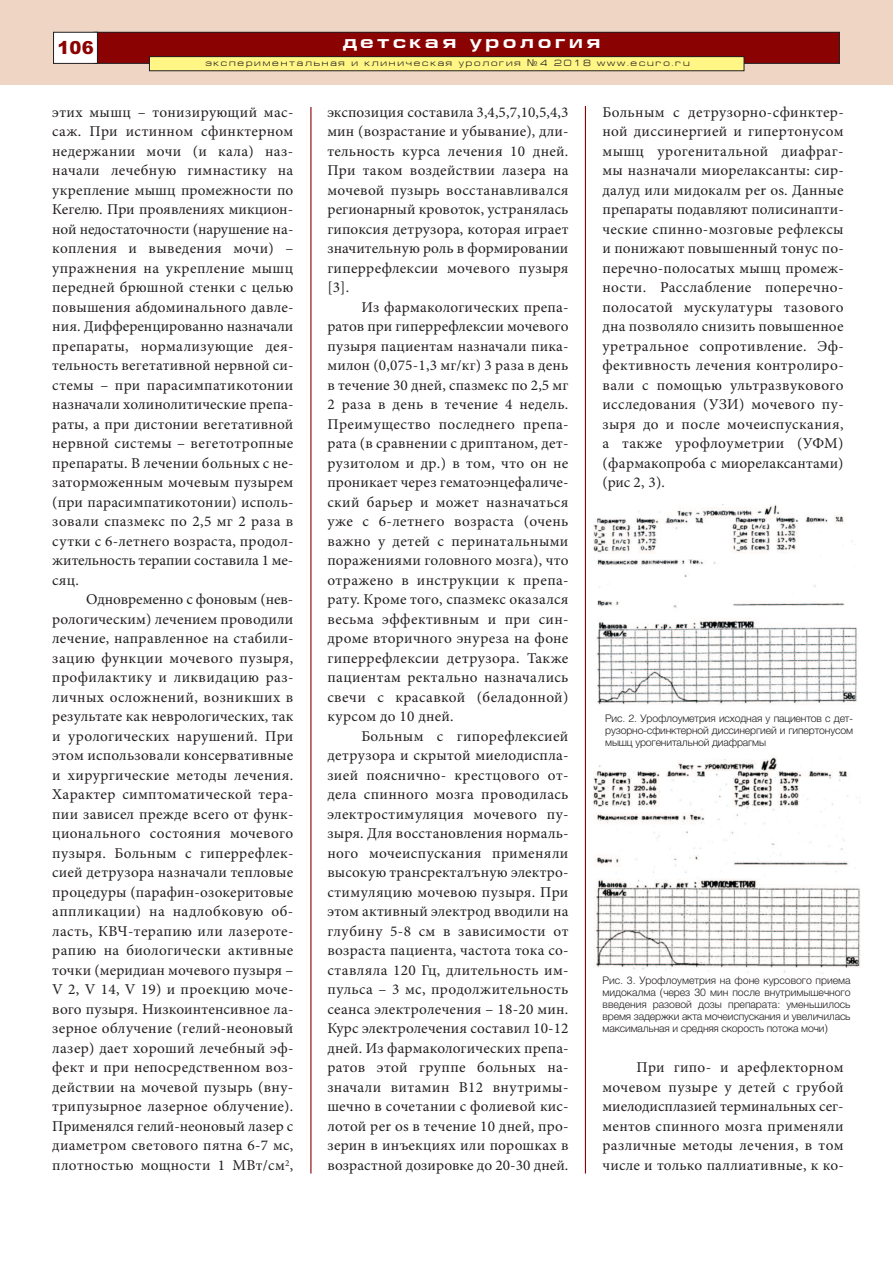
<style>
.page{position:relative;width:893px;height:1263px;background:#fff}
.page>*{position:absolute;margin:0;border:0;box-sizing:border-box;transform-origin:0 0}
.t1{font:700 18px "Europe Ext";letter-spacing:.2em;color:#fff}
.t2{font:900 18px "Arial";color:#8b0202}
.t3{font:15px/19.5px "Minion Pro";letter-spacing:.015em;color:#231f20;text-align:justify}
.t4{font:300 10.5px/12px "Helvetica";letter-spacing:-.015em;color:#231f20;text-align:justify}
.t5{font:9px "Europe Ext Normal";letter-spacing:.2em;color:#231f20}
.s1{font-family:"Europe"}
</style>
<div class="page">
<hr style="left:310px;top:107px;width:1px;height:1066px;background:#8b0202">
<hr style="left:585px;top:106px;width:1px;height:1067px;background:#8b0202">
<div style="left:0;top:0;width:893px;height:85px;background:#eed5c4"></div>
<div style="left:94px;top:33px;width:745px;height:30px;background:#8b0202"></div>
<div style="left:94px;top:32px;width:746px;height:32px;border:1px solid #231f20"></div>
<div style="left:54px;top:33px;width:43px;height:30px;background:#fff"></div>
<div style="left:53px;top:32px;width:45px;height:32px;border:1px solid #231f20"></div>
<div style="left:150px;top:57px;width:594px;height:13px;background:#fff685"></div>
<div style="left:149px;top:56px;width:595px;height:15px;border:1px solid #231f20"></div>
<img style="left:593px;top:756px;width:267px;height:218px">
<img style="left:593px;top:504px;width:264px;height:201px">
<p class="t2" style="left:58px;top:37px;width:38px">106</p>
<p class="t1" style="left:343px;top:31px;width:259px">детская урология</p>
<p class="t5" style="left:205px;top:58px;width:486px">экспериментальная и клиническая урология <span class="s1">¹</span>4 2018 www.ecuro.ru</p>
<p class="t3" style="left:52px;top:104px;width:243px">этих мышц – тонизирующий мас&shy;саж. При истинном сфинктерном недержании мочи (и кала) наз&shy;начали лечебную гимнастику на укрепление мышц промежности по Кегелю. При проявлениях микцион&shy;ной недостаточности (нарушение на&shy;копления и выведения мочи) – упражнения на укрепление мышц передней брюшной стенки с целью повышения абдоминального давле&shy;ния. Дифференцированно назначали препараты, нормализующие дея&shy;тельность вегетативной нервной си&shy;стемы – при парасимпатикотонии назначали холинолитические препа&shy;раты, а при дистонии вегетативной нервной системы – вегетотропные препараты. В лечении больных с не&shy;заторможенным мочевым пузырем (при парасимпатикотонии) исполь&shy;зовали спазмекс по 2,5 мг 2 раза в сутки с 6-летнего возраста, продол&shy;жительность терапии составила 1 ме&shy;сяц.</p>
<p class="t3" style="left:52px;top:591px;width:243px;text-indent:34px">Одновременно с фоновым (нев&shy;рологическим) лечением проводили лечение, направленное на стабили&shy;зацию функции мочевого пузыря, профилактику и ликвидацию раз&shy;личных осложнений, возникших в результате как неврологических, так и урологических нарушений. При этом использовали консервативные и хирургические методы лечения.<br>Характер симптоматической тера&shy;пии зависел прежде всего от функ&shy;ционального состояния мочевого пузыря. Больным с гиперрефлек&shy;сией детрузора назначали тепловые процедуры (парафин-озокеритовые аппликации) на надлобковую об&shy;ласть, КВЧ-терапию или лазероте&shy;рапию на биологически активные точки (меридиан мочевого пузыря – V 2, V 14, V 19) и проекцию моче&shy;вого пузыря. Низкоинтенсивное ла&shy;зерное облучение (гелий-неоновый лазер) дает хороший лечебный эф&shy;фект и при непосредственном воз&shy;действии на мочевой пузырь (вну&shy;трипузырное лазерное облучение).<br>Применялся гелий-неоновый лазер с диаметром светового пятна 6-7 мс, плотностью мощности 1 МВт/см<sup>2</sup>,</p>
<p class="t3" style="left:327px;top:104px;width:243px">экспозиция составила 3,4,5,7,10,5,4,3 мин (возрастание и убывание), дли&shy;тельность курса лечения 10 дней.<br>При таком воздействии лазера на мочевой пузырь восстанавливался регионарный кровоток, устранялась гипоксия детрузора, которая играет значительную роль в формировании гиперрефлексии мочевого пузыря [3].</p>
<p class="t3" style="left:327px;top:299px;width:243px;text-indent:34px">Из фармакологических препа&shy;ратов при гиперрефлексии мочевого пузыря пациентам назначали пика&shy;милон (0,075-1,3 мг/кг) 3 раза в день в течение 30 дней, спазмекс по 2,5 мг 2 раза в день в течение 4 недель.<br>Преимущество последнего препа&shy;рата (в сравнении с дриптаном, дет&shy;рузитолом и др.) в том, что он не проникает через гематоэнцефаличе&shy;ский барьер и может назначаться уже с 6-летнего возраста (очень важно у детей с перинатальными поражениями головного мозга), что отражено в инструкции к препа&shy;рату. Кроме того, спазмекс оказался весьма эффективным и при син&shy;дроме вторичного энуреза на фоне гиперрефлексии детрузора. Также пациентам ректально назначались свечи с красавкой (беладонной) курсом до 10 дней.</p>
<p class="t3" style="left:327px;top:728px;width:243px;text-indent:34px">Больным с гипорефлексией детрузора и скрытой миелодиспла&shy;зией пояснично- крестцового от&shy;дела спинного мозга проводилась электростимуляция мочевого пу&shy;зыря. Для восстановления нормаль&shy;ного мочеиспускания применяли высокую трансректалъную электро&shy;стимуляцию мочевою пузыря. При этом активный электрод вводили на глубину 5-8 см в зависимости от возраста пациента, частота тока со&shy;ставляла 120 Гц, длительность им&shy;пульса – 3 мс, продолжительность сеанса электролечения – 18-20 мин.<br>Курс электролечения составил 10-12 дней. Из фармакологических препа&shy;ратов этой группе больных на&shy;значали витамин В12 внутримы&shy;шечно в сочетании с фолиевой кис&shy;лотой per os в течение 10 дней, про&shy;зерин в инъекциях или порошках в возрастной дозировке до 20-30 дней.</p>
<p class="t3" style="left:602px;top:104px;width:243px">Больным с детрузорно-сфинктер&shy;ной диссинергией и гипертонусом мышц урогенитальной диафраг&shy;мы назначали миорелаксанты: сир&shy;далуд или мидокалм per os. Данные препараты подавляют полисинапти&shy;ческие спинно-мозговые рефлексы и понижают повышенный тонус по&shy;перечно-полосатых мышц промеж&shy;ности. Расслабление поперечно&shy;полосатой мускулатуры тазового дна позволяло снизить повышенное уретральное сопротивление. Эф&shy;фективность лечения контролиро&shy;вали с помощью ультразвукового исследования (УЗИ) мочевого пу&shy;зыря до и после мочеиспускания, а также урофлоуметрии (УФМ) (фармакопроба с миорелаксантами) (рис 2, 3).</p>
<p class="t4" style="left:605px;top:712px;width:249px">Рис. 2. Урофлоуметрия исходная у пациентов с дет&shy;рузорно-сфинктерной диссинергией и гипертонусом мышц урогенитальной диафрагмы</p>
<p class="t4" style="left:603px;top:973px;width:249px">Рис. 3. Урофлоуметрия на фоне курсового приема мидокалма (через 30 мин после внутримышечного введения разовой дозы препарата: уменьшилось время задержки акта мочеиспускания и увеличилась максимальная и средняя скорость потока мочи)</p>
<p class="t3" style="left:602px;top:1059px;width:243px;text-indent:34px">При гипо- и арефлекторном мочевом пузыре у детей с грубой миелодисплазией терминальных сег&shy;ментов спинного мозга применяли различные методы лечения, в том числе и только паллиативные, к ко-</p>
</div>
